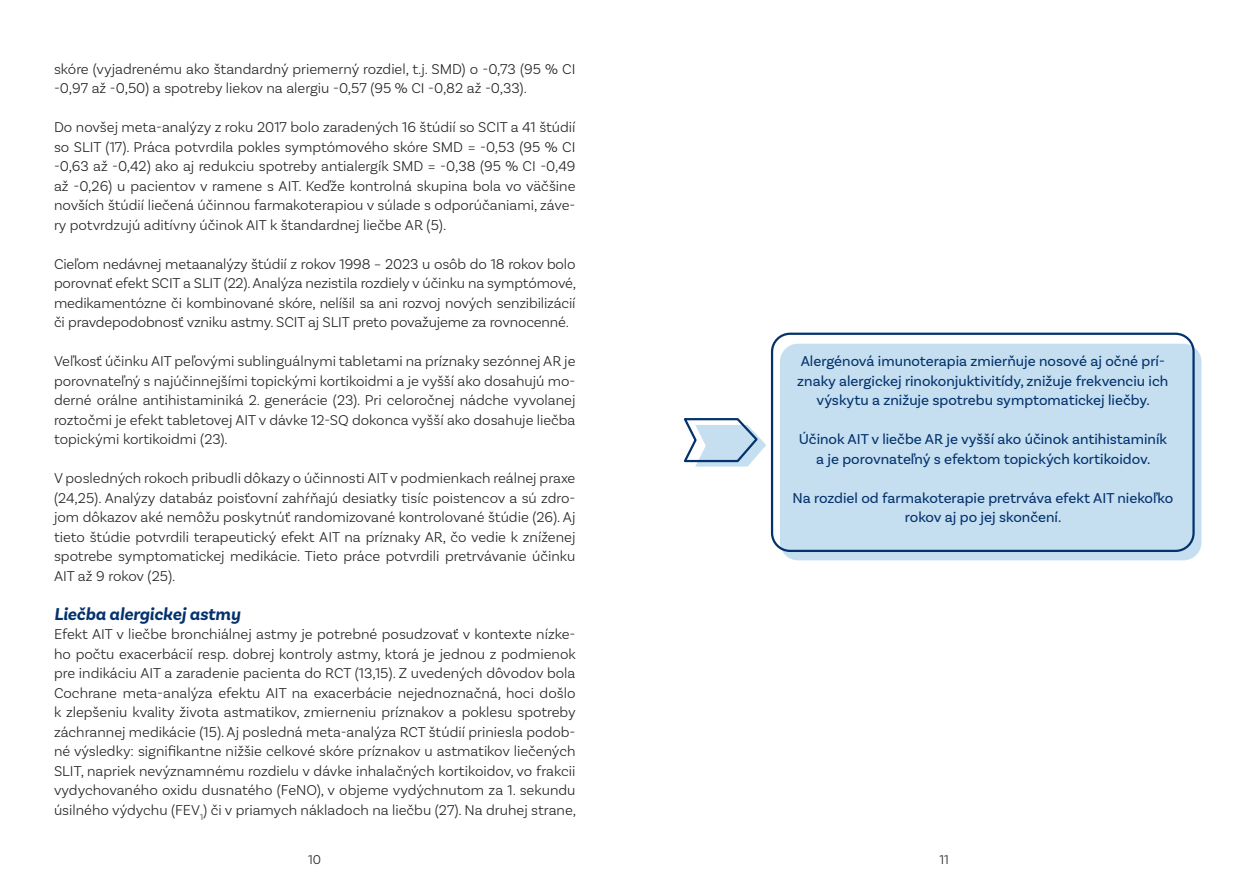
<style>
.page{position:relative;width:1259px;height:893px;background:#fff}
.page>*{position:absolute;margin:0;border:0;box-sizing:border-box;transform-origin:0 0}
.HDL_1{font:italic 700 18px "Basic Sans";color:#04326d}
.body{font:300 15px/19.5px "Basic Sans";color:#231f20;text-align:justify}
.ramcek{font:15px/19.5px "Basic Sans";color:#04326d;text-align:center}
.t1{font:300 13.5px "Basic Sans";color:#231f20}
</style>
<div class="page">
<svg style="left:683px;top:418px;width:83px;height:49px"></svg>
<div style="left:780px;top:344px;width:421px;height:216px;background:#c5dff0;border-radius:18px"></div>
<div style="left:771px;top:333px;width:423px;height:219px;border:2px solid #04326d;border-radius:18px"></div>
<p class="body" style="left:54px;top:59px;width:523px">skóre (vyjadrenému ako štandardný priemerný rozdiel, t.j. SMD) o -0,73 (95 % CI -0,97 až -0,50) a spotreby liekov na alergiu -0,57 (95 % CI -0,82 až -0,33).</p>
<p class="body" style="left:54px;top:117px;width:523px">Do novšej meta-analýzy z roku 2017 bolo zaradených 16 štúdií so SCIT a 41 štúdií so SLIT (17). Práca potvrdila pokles symptómového skóre SMD = -0,53 (95 % CI -0,63 až -0,42) ako aj redukciu spotreby antialergík SMD = -0,38 (95 % CI -0,49 až -0,26) u pacientov v ramene s AIT. Keďže kontrolná skupina bola vo väčšine novších štúdií liečená účinnou farmakoterapiou v súlade s odporúčaniami, záve&shy;ry potvrdzujú aditívny účinok AIT k štandardnej liečbe AR (5).</p>
<p class="body" style="left:54px;top:254px;width:524px">Cieľom nedávnej metaanalýzy štúdií z rokov 1998 – 2023 u osôb do 18 rokov bolo porovnať efekt SCIT a SLIT (22). Analýza nezistila rozdiely v účinku na symptómové, medikamentózne či kombinované skóre, nelíšil sa ani rozvoj nových senzibilizácií či pravdepodobnosť vzniku astmy. SCIT aj SLIT preto považujeme za rovnocenné.</p>
<p class="body" style="left:54px;top:351px;width:523px">Veľkosť účinku AIT peľovými sublinguálnymi tabletami na príznaky sezónnej AR je porovnateľný s najúčinnejšími topickými kortikoidmi a je vyšší ako dosahujú mo&shy;derné orálne antihistaminiká 2. generácie (23). Pri celoročnej nádche vyvolanej roztočmi je efekt tabletovej AIT v dávke 12-SQ dokonca vyšší ako dosahuje liečba topickými kortikoidmi (23).</p>
<p class="body" style="left:54px;top:468px;width:523px">V posledných rokoch pribudli dôkazy o účinnosti AIT v podmienkach reálnej praxe (24,25). Analýzy databáz poisťovní zahŕňajú desiatky tisíc poistencov a sú zdro&shy;jom dôkazov aké nemôžu poskytnúť randomizované kontrolované štúdie (26). Aj tieto štúdie potvrdili terapeutický efekt AIT na príznaky AR, čo vedie k zníženej spotrebe symptomatickej medikácie. Tieto práce potvrdili pretrvávanie účinku AIT až 9 rokov (25).</p>
<p class="HDL_1" style="left:54px;top:603px;width:188px">Liečba alergickej astmy</p>
<p class="body" style="left:54px;top:624px;width:524px">Efekt AIT v liečbe bronchiálnej astmy je potrebné posudzovať v kontexte nízke&shy;ho počtu exacerbácií resp. dobrej kontroly astmy, ktorá je jednou z podmienok pre indikáciu AIT a zaradenie pacienta do RCT (13,15). Z uvedených dôvodov bola Cochrane meta-analýza efektu AIT na exacerbácie nejednoznačná, hoci došlo k zlepšeniu kvality života astmatikov, zmierneniu príznakov a poklesu spotreby záchrannej medikácie (15). Aj posledná meta-analýza RCT štúdií priniesla podob&shy;né výsledky: signifikantne nižšie celkové skóre príznakov u astmatikov liečených SLIT, napriek nevýznamnému rozdielu v dávke inhalačných kortikoidov, vo frakcii vydychovaného oxidu dusnatého (FeNO), v objeme vydýchnutom za 1. sekundu úsilného výdychu (FEV<sub>1</sub>) či v priamych nákladoch na liečbu (27). Na druhej strane,</p>
<p class="ramcek" style="left:797px;top:351px;width:372px">Alergénová imunoterapia zmierňuje nosové aj očné prí&shy;znaky alergickej rinokonjuktivitídy, znižuje frekvenciu ich výskytu a znižuje spotrebu symptomatickej liečby.</p>
<p class="ramcek" style="left:798px;top:429px;width:370px">Účinok AIT v liečbe AR je vyšší ako účinok antihistaminík a je porovnateľný s efektom topických kortikoidov.</p>
<p class="ramcek" style="left:792px;top:488px;width:382px">Na rozdiel od farmakoterapie pretrváva efekt AIT niekoľko rokov aj po jej skončení.</p>
<p class="t1" style="left:308px;top:851px;width:14px">10</p>
<p class="t1" style="left:939px;top:851px;width:11px">11</p>
</div>
